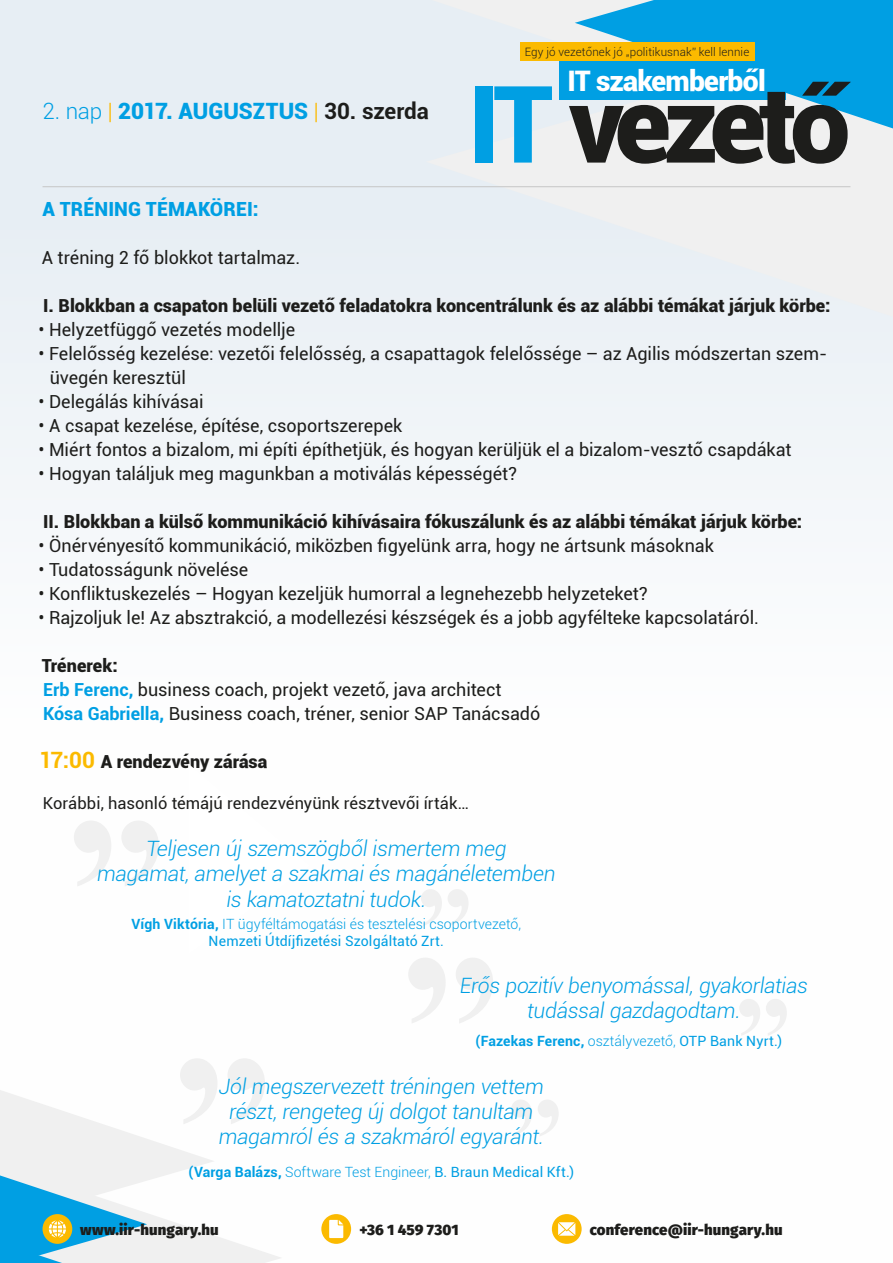
<style>
.page{position:relative;width:893px;height:1263px;background:#fff}
.page>*{position:absolute;margin:0;border:0;box-sizing:border-box;transform-origin:0 0}
.t1{font:900 107.1px "Roboto";letter-spacing:-.07em;color:#1d1d1b}
.t2{font:900 28.2px "Roboto";letter-spacing:-.03em;color:#fff}
.t3{font:900 22.5px "Roboto";color:#009fe3}
.t4{font:italic 300 21.15px/25.3px "Roboto";letter-spacing:-.01em;color:#009fe3;text-align:center}
.t5{font:900 19.5px "Roboto";letter-spacing:.005em;color:#009fe3}
.t6{font:18px/24px "Roboto";color:#1d1d1b}
.t7{font:900 18px "Roboto";letter-spacing:.005em;color:#1d1d1b}
.t8{font:16.5px "Roboto";letter-spacing:.005em;color:#1d1d1b}
.t9{font:800 15px "Fira Sans";letter-spacing:.005em;color:#1d1d1b}
.t10{font:300 14.1px/17px "Roboto";color:#009fe3;text-align:center}
.t11{font:700 14.1px "Roboto";letter-spacing:.01em;color:#009fe3}
.t12{font:300 11.55px "Roboto";letter-spacing:.01em;color:#1d1d1b}
.s1{font-weight:300}
.s2{font-weight:300;color:#fbba00}
.s3{font-weight:700;color:#1d1d1b}
.s4{color:#009fe3}
.s5{font-weight:900}
.s6{font-weight:700;color:#009fe3}
.s7{font-weight:700;font-size:22.5px;color:#fbba00}
.s8{font-weight:700}
.s9{font-weight:400}
</style>
<div class="page">
<div style="left:0;top:0;width:893px;height:1263px;background:linear-gradient(to bottom,#e6edf4,#fff)"></div>
<svg style="left:426px;top:128px;width:467px;height:189px;fill:#f0f0f0"></svg>
<svg style="left:244px;top:0;width:649px;height:128px"></svg>
<div style="left:559px;top:61px;width:226px;height:39px;background:#009fe3"></div>
<div style="left:520px;top:43px;width:234px;height:18px;background:#fbba00"></div>
<div style="left:552px;top:1214px;width:30px;height:30px;background:#fbba00;border-radius:50%"></div>
<svg style="left:558px;top:1222px;width:17px;height:14px"></svg>
<svg style="left:321px;top:1214px;width:30px;height:30px"></svg>
<svg style="left:329px;top:1220px;width:14px;height:18px"></svg>
<svg style="left:188px;top:763px;width:122px;height:192px"></svg>
<hr style="left:43px;top:186px;width:807px;height:1px;background:#c6c6c6">
<svg style="left:0;top:1058px;width:282px;height:205px"></svg>
<svg style="left:511px;top:1099px;width:48px;height:37px"></svg>
<svg style="left:408px;top:957px;width:85px;height:66px"></svg>
<svg style="left:739px;top:999px;width:48px;height:37px"></svg>
<svg style="left:74px;top:820px;width:85px;height:66px"></svg>
<svg style="left:421px;top:889px;width:48px;height:37px"></svg>
<p class="t3" style="left:43px;top:95px;width:388px"><span class="s1">2. nap</span> <span class="s2">|</span> 2017. AUGUSZTUS <span class="s2">|</span> <span class="s3">30. szerda</span></p>
<p class="t12" style="left:525px;top:44px;width:226px">Egy jó vezetőnek jó „politikusnak” kell lennie</p>
<h2 class="t2" style="left:567px;top:61px;width:200px">IT szakemberből</h2>
<h1 class="t1" style="left:468px;top:49px;width:384px"><span class="s4">IT</span> vezető</h1>
<p class="t5" style="left:42px;top:195px;width:218px">A TRÉNING TÉMAKÖREI:</p>
<p class="t6" style="left:42px;top:245px;width:260px">A tréning 2 fő blokkot tartalmaz.</p>
<p class="t7" style="left:43px;top:293px;width:789px">I. Blokkban a csapaton belüli vezető feladatokra koncentrálunk és az alábbi témákat járjuk körbe:</p>
<p class="t6" style="left:39px;top:317px;width:258px">• Helyzetfüggő vezetés modellje</p>
<p class="t6" style="left:50px;top:341px;width:779px;text-indent:-11px">• Felelősség kezelése: vezetői felelősség, a csapattagok felelőssége – az Agilis módszertan szem&shy;üvegén keresztül</p>
<p class="t6" style="left:39px;top:389px;width:166px">• Delegálás kihívásai</p>
<p class="t6" style="left:39px;top:413px;width:365px">• A csapat kezelése, építése, csoportszerepek</p>
<p class="t6" style="left:39px;top:437px;width:754px">• Miért fontos a bizalom, mi építi építhetjük, és hogyan kerüljük el a bizalom-vesztő csapdákat</p>
<p class="t6" style="left:39px;top:461px;width:480px">• Hogyan találjuk meg magunkban a motiválás képességét?</p>
<p class="t7" style="left:43px;top:509px;width:760px">II. Blokkban a külső kommunikáció kihívásaira fókuszálunk és az alábbi témákat járjuk körbe:</p>
<p class="t6" style="left:39px;top:533px;width:677px">• Önérvényesítő kommunikáció, miközben figyelünk arra, hogy ne ártsunk másoknak</p>
<p class="t6" style="left:39px;top:557px;width:211px">• Tudatosságunk növelése</p>
<p class="t6" style="left:39px;top:581px;width:611px">• Konfliktuskezelés – Hogyan kezeljük humorral a legnehezebb helyzeteket?</p>
<p class="t6" style="left:39px;top:605px;width:722px">• Rajzoljuk le! Az absztrakció, a modellezési készségek és a jobb agyfélteke kapcsolatáról.</p>
<p class="t6" style="left:42px;top:653px;width:500px"><span class="s5">Trénerek:<br></span><span class="s6">Erb Ferenc,</span> business coach, projekt vezető, java architect<br><span class="s6">Kósa Gabriella,</span> Business coach, tréner, senior SAP Tanácsadó</p>
<p class="t7" style="left:39px;top:749px;width:230px"><span class="s7">17:00</span> A rendezvény zárása</p>
<p class="t8" style="left:43px;top:791px;width:427px">Korábbi, hasonló témájú rendezvényünk résztvevői írták…</p>
<p class="t4" style="left:97px;top:835px;width:460px">Teljesen új szemszögből ismertem meg<br>magamat, amelyet a szakmai és magánéletemben is kamatoztatni tudok.</p>
<p class="t10" style="left:132px;top:915px;width:391px"><span class="s8">Vígh Viktória,</span> IT ügyféltámogatási és tesztelési csoportvezető,<br><span class="s9">Nemzeti Útdíjfizetési Szolgáltató Zrt.</span></p>
<p class="t4" style="left:460px;top:972px;width:349px">Erős pozitív benyomással, gyakorlatias tudással gazdagodtam.</p>
<p class="t11" style="left:476px;top:1031px;width:308px">(Fazekas Ferenc, <span class="s1">osztályvezető,</span> <span class="s9">OTP Bank Nyrt.)</span></p>
<p class="t4" style="left:219px;top:1073px;width:327px">Jól megszervezett tréningen vettem részt, rengeteg új dolgot tanultam magamról és a szakmáról egyaránt.</p>
<p class="t10" style="left:189px;top:1163px;width:387px"><span class="s8">(Varga Balázs,</span> Software Test Engineer, <span class="s9">B. Braun Medical Kft.)</span></p>
<p class="t9" style="left:80px;top:1219px;width:140px">www.iir-hungary.hu</p>
<p class="t9" style="left:359px;top:1219px;width:101px">+36 1 459 7301</p>
<p class="t9" style="left:590px;top:1219px;width:194px">conference@iir-hungary.hu</p>
</div>
